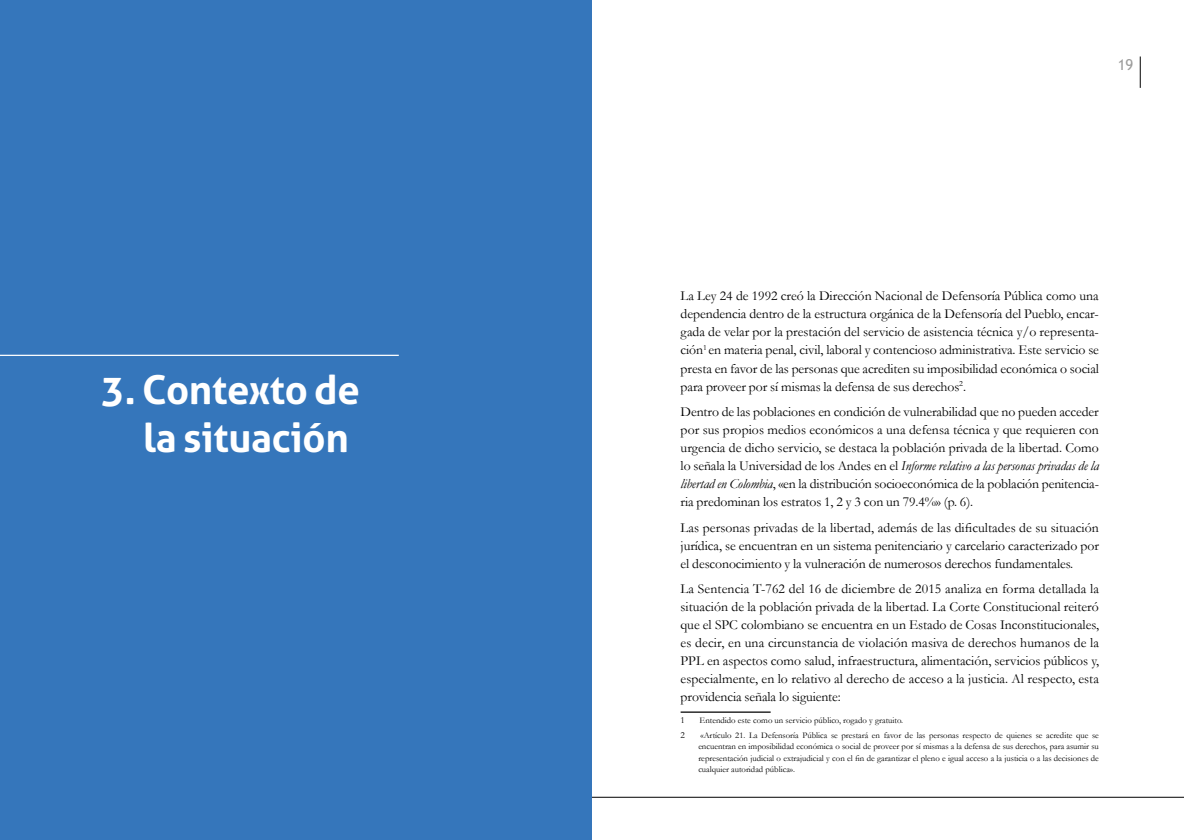
<style>
.page{position:relative;width:1184px;height:840px;background:#fff}
.page>*{position:absolute;margin:0;border:0;box-sizing:border-box;transform-origin:0 0}
.t1{font:700 40px/48px "Aller";letter-spacing:-.005em;color:#fff;text-align:right}
.t2{font:15px "Trebuchet MS";color:#9d9d9c}
.t3{font:13.75px/18.1px "Garamond";letter-spacing:-.01em;color:#000;text-align:justify}
.t4{font:9.38px "Garamond";color:#000}
.t5{font:8.75px/11.2px "Garamond";color:#000;text-align:justify}
.s1{font-style:italic}
</style>
<div class="page">
<hr style="left:0;top:797px;width:1183px;height:1px;background:#000">
<hr style="left:1140px;top:56px;width:1px;height:32px;background:#000">
<div style="left:0;top:0;width:592px;height:840px;background:#3576bb"></div>
<hr style="left:0;top:355px;width:399px;height:1px;background:#fff">
<hr style="left:680px;top:711px;width:90px;height:2px;background:#000">
<h1 class="t1" style="left:101px;top:366px;width:261px">3. Contexto de la situación</h1>
<p class="t2" style="left:1117px;top:55px;width:17px">19</p>
<p class="t3" style="left:680px;top:286px;width:420px">La Ley 24 de 1992 creó la Dirección Nacional de Defensoría Pública como una dependencia dentro de la estructura orgánica de la Defensoría del Pueblo, encar&shy;gada de velar por la prestación del servicio de asistencia técnica y/o representa&shy;ción<sup>1</sup> en materia penal, civil, laboral y contencioso administrativa. Este servicio se presta en favor de las personas que acrediten su imposibilidad económica o social para proveer por sí mismas la defensa de sus derechos<sup>2</sup>.</p>
<p class="t3" style="left:680px;top:402px;width:420px">Dentro de las poblaciones en condición de vulnerabilidad que no pueden acceder por sus propios medios económicos a una defensa técnica y que requieren con urgencia de dicho servicio, se destaca la población privada de la libertad. Como lo señala la Universidad de los Andes en el <span class="s1">Informe relativo a las personas privadas de la libertad en Colombia</span>, «en la distribución socioeconómica de la población penitencia&shy;ria predominan los estratos 1, 2 y 3 con un 79.4%» (p. 6).</p>
<p class="t3" style="left:680px;top:518px;width:420px">Las personas privadas de la libertad, además de las dificultades de su situación jurídica, se encuentran en un sistema penitenciario y carcelario caracterizado por el desconocimiento y la vulneración de numerosos derechos fundamentales.</p>
<p class="t3" style="left:680px;top:579px;width:420px">La Sentencia T-762 del 16 de diciembre de 2015 analiza en forma detallada la situación de la población privada de la libertad. La Corte Constitucional reiteró que el SPC colombiano se encuentra en un Estado de Cosas Inconstitucionales, es decir, en una circunstancia de violación masiva de derechos humanos de la PPL en aspectos como salud, infraestructura, alimentación, servicios públicos y, especialmente, en lo relativo al derecho de acceso a la justicia. Al respecto, esta providencia señala lo siguiente:</p>
<p class="t4" style="left:680px;top:714px;width:6px">1</p>
<p class="t5" style="left:699px;top:715px;width:205px">Entendido este como un servicio público, rogado y gratuito.</p>
<p class="t4" style="left:680px;top:729px;width:6px">2</p>
<p class="t5" style="left:698px;top:729px;width:402px">«Artículo 21. La Defensoría Pública se prestará en favor de las personas respecto de quienes se acredite que se encuentran en imposibilidad económica o social de proveer por sí mismas a la defensa de sus derechos, para asumir su representación judicial o extrajudicial y con el fin de garantizar el pleno e igual acceso a la justicia o a las decisiones de cualquier autoridad pública».</p>
</div>
